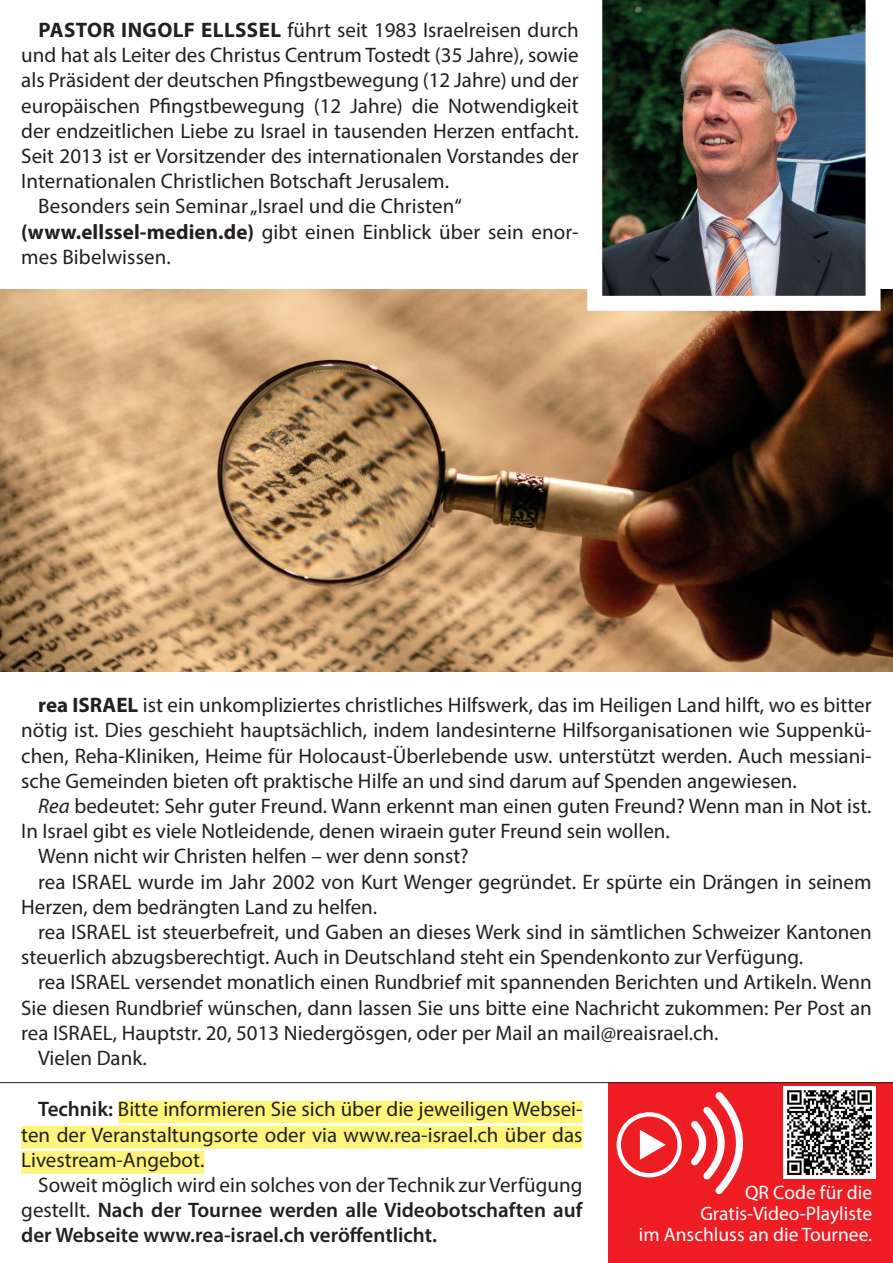
<style>
.page{position:relative;width:893px;height:1263px;background:#fff}
.page>*{position:absolute;margin:0;border:0;box-sizing:border-box;transform-origin:0 0}
.t1{font:21px/25.2px "Myriad Pro";color:#231f20;text-align:justify}
.t2{font:600 21px/25.2px "Myriad Pro";color:#231f20;text-align:justify}
.t3{font:19.5px "Myriad Pro";color:#fff}
.s1{font-weight:700}
.s2{font-style:italic}
.s3{font-weight:600}
.s4{font-weight:400}
</style>
<div class="page">
<div style="left:608px;top:1082px;width:285px;height:181px;background:#ee1d23"></div>
<img style="left:0;top:289px;width:893px;height:383px">
<img style="left:783px;top:1086px;width:92px;height:92px">
<img style="left:587px;top:0;width:293px;height:311px">
<div style="left:118px;top:1101px;width:465px;height:22px;background:#fff57a"></div>
<div style="left:21px;top:1126px;width:562px;height:22px;background:#fff57a"></div>
<div style="left:21px;top:1151px;width:183px;height:22px;background:#fff57a"></div>
<hr style="left:0;top:1082px;width:893px;height:1px;background:#231f20">
<svg style="left:617px;top:1112px;width:65px;height:65px"></svg>
<svg style="left:691px;top:1092px;width:52px;height:103px"></svg>
<p class="t1" style="left:21px;top:17px;width:559px;text-indent:17px"><span class="s1">PASTOR INGOLF ELLSSEL</span> führt seit 1983 Israelreisen durch und hat als Leiter des Christus Centrum Tostedt (35 Jahre), sowie als Präsident der deutschen Pfingstbewegung (12 Jahre) und der europäischen Pfingstbewegung (12 Jahre) die Notwendigkeit der endzeitlichen Liebe zu Israel in tausenden Herzen entfacht.<br>Seit 2013 ist er Vorsitzender des internationalen Vorstandes der Internationalen Christlichen Botschaft Jerusalem.</p>
<p class="t1" style="left:38px;top:193px;width:425px">Besonders sein Seminar „Israel und die Christen“</p>
<p class="t1" style="left:21px;top:219px;width:559px"><span class="s1">(www.ellssel-medien.de)</span> gibt einen Einblick über sein enor&shy;mes Bibelwissen.</p>
<p class="t1" style="left:21px;top:692px;width:852px;text-indent:17px"><span class="s1">rea ISRAEL</span> ist ein unkompliziertes christliches Hilfswerk, das im Heiligen Land hilft, wo es bitter nötig ist. Dies geschieht hauptsächlich, indem landesinterne Hilfsorganisationen wie Suppenkü&shy;chen, Reha-Kliniken, Heime für Holocaust-Überlebende usw. unterstützt werden. Auch messiani&shy;sche Gemeinden bieten oft praktische Hilfe an und sind darum auf Spenden angewiesen.</p>
<p class="t1" style="left:21px;top:793px;width:852px;text-indent:17px"><span class="s2">Rea</span> bedeutet: Sehr guter Freund. Wann erkennt man einen guten Freund? Wenn man in Not ist.<br>In Israel gibt es viele Notleidende, denen wiraein guter Freund sein wollen.</p>
<p class="t1" style="left:38px;top:843px;width:432px">Wenn nicht wir Christen helfen – wer denn sonst?</p>
<p class="t1" style="left:21px;top:869px;width:852px;text-indent:17px">rea ISRAEL wurde im Jahr 2002 von Kurt Wenger gegründet. Er spürte ein Drängen in seinem<br>Herzen, dem bedrängten Land zu helfen.</p>
<p class="t1" style="left:21px;top:919px;width:852px;text-indent:17px">rea ISRAEL ist steuerbefreit, und Gaben an dieses Werk sind in sämtlichen Schweizer Kantonen steuerlich abzugsberechtigt. Auch in Deutschland steht ein Spendenkonto zur Verfügung.</p>
<p class="t1" style="left:21px;top:969px;width:852px;text-indent:17px">rea ISRAEL versendet monatlich einen Rundbrief mit spannenden Berichten und Artikeln. Wenn Sie diesen Rundbrief wünschen, dann lassen Sie uns bitte eine Nachricht zukommen: Per Post an rea ISRAEL, Hauptstr. 20, 5013 Niedergösgen, oder per Mail an mail@reaisrael.ch.</p>
<p class="t1" style="left:38px;top:1045px;width:110px">Vielen Dank.</p>
<p class="t1" style="left:21px;top:1096px;width:563px;text-indent:17px"><span class="s3">Technik:</span> Bitte informieren Sie sich über die jeweiligen Websei&shy;ten der Veranstaltungsorte oder via www.rea-israel.ch über das Livestream-Angebot.</p>
<p class="t2" style="left:21px;top:1172px;width:563px;text-indent:17px"><span class="s4">Soweit möglich wird ein solches von der Technik zur Verfügung gestellt.</span> Nach der Tournee werden alle Videobotschaften auf der Webseite www.rea-israel.ch veröffentlicht.</p>
<p class="t3" style="left:745px;top:1180px;width:129px">QR Code für die</p>
<p class="t3" style="left:700px;top:1201px;width:173px">Gratis-Video-Playliste</p>
<p class="t3" style="left:639px;top:1222px;width:235px">im Anschluss an die Tournee.</p>
</div>
